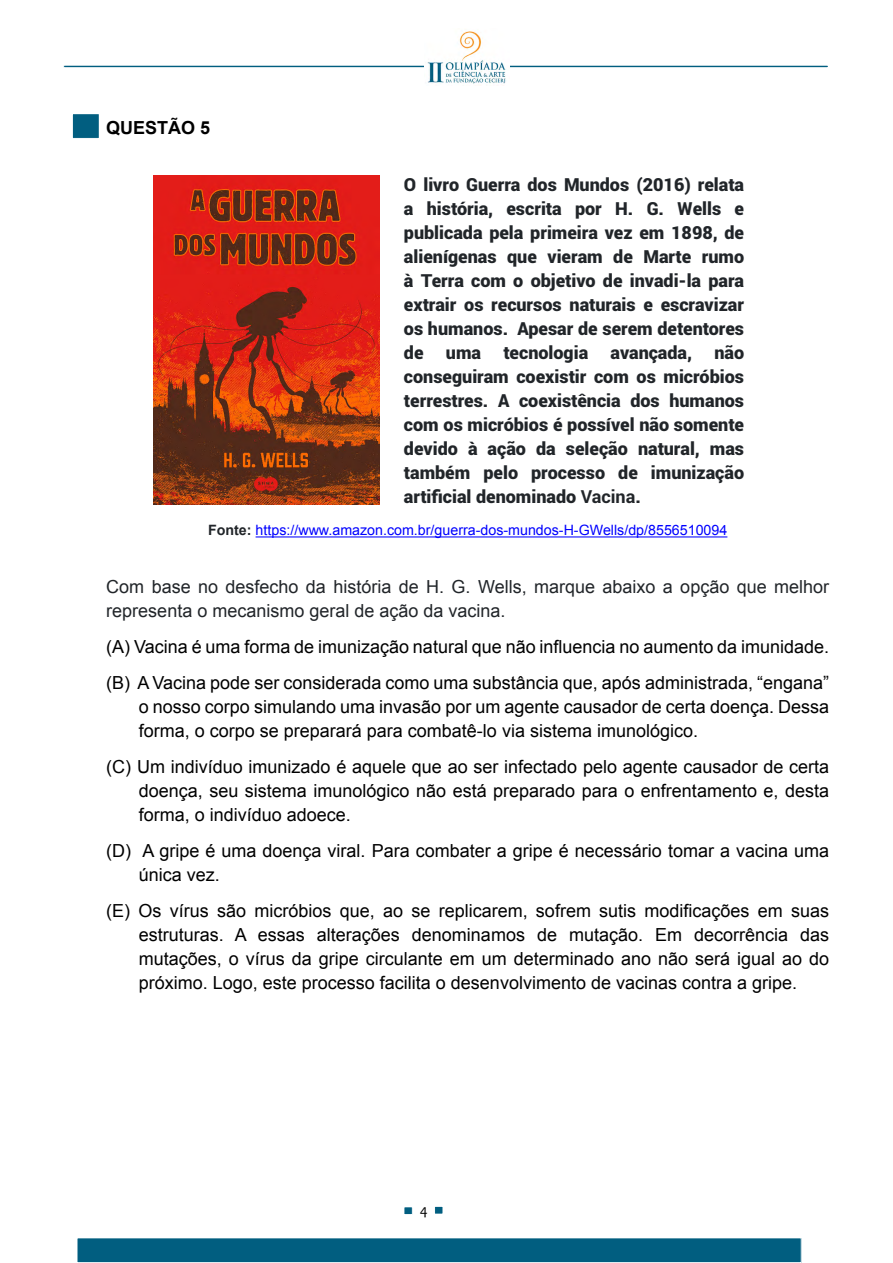
<style>
.page{position:relative;width:893px;height:1263px;background:#fff}
.page>*{position:absolute;margin:0;border:0;box-sizing:border-box;transform-origin:0 0}
.t1{font:18px/24px "Arial";color:#000}
.t2{font:900 18px/24px "Roboto";color:#212529;text-align:justify}
.t3{font:18px/24px "Arial";color:#212529}
.t4{font:700 18px "Arial";color:#000}
.t5{font:15px "Candara";color:#000}
.t6{font:14.25px "Arial";color:#00f}
.s1{font-weight:700}
.s2{font-weight:700;color:#212529}
</style>
<div class="page">
<div style="left:404px;top:1207px;width:8px;height:7px;background:#015e80"></div>
<div style="left:404px;top:1206px;width:9px;height:9px;border:1px solid #fff"></div>
<div style="left:77px;top:1238px;width:724px;height:24px;background:#015e80"></div>
<div style="left:77px;top:1237px;width:725px;height:26px;border:1px solid #fff"></div>
<div style="left:435px;top:1206px;width:8px;height:8px;background:#015e80"></div>
<div style="left:434px;top:1206px;width:9px;height:8px;border:1px solid #fff"></div>
<div style="left:63px;top:65px;width:766px;height:3px;border:1px solid #fff"></div>
<img style="left:425px;top:31px;width:85px;height:53px">
<div style="left:72px;top:114px;width:27px;height:24px;background:#015e80"></div>
<div style="left:72px;top:113px;width:28px;height:26px;border:1px solid #fff"></div>
<hr style="left:256px;top:536px;width:471px;height:1px;background:#00f">
<img style="left:153px;top:176px;width:226px;height:329px">
<p class="t4" style="left:106px;top:115px;width:106px">QUESTÃO 5</p>
<p class="t2" style="left:404px;top:172px;width:342px">O livro Guerra dos Mundos (2016) relata a história, escrita por H. G. Wells e publicada pela primeira vez em 1898, de alienígenas que vieram de Marte rumo à Terra com o objetivo de invadi-la para extrair os recursos naturais e escravizar os humanos. Apesar de serem detentores de uma tecnologia avançada, não conseguiram coexistir com os micróbios terrestres. A coexistência dos humanos com os micróbios é possível não somente devido à ação da seleção natural, mas também pelo processo de imunização artificial denominado <span class="s1">Vacina</span>.</p>
<p class="t6" style="left:208px;top:521px;width:521px"><span class="s2">Fonte:</span> https://www.amazon.com.br/guerra-dos-mundos-H-GWells/dp/8556510094</p>
<p class="t3" style="left:106px;top:575px;width:724px">Com base no desfecho da história de H. G. Wells, marque abaixo a opção que melhor representa o mecanismo geral de ação da vacina.</p>
<p class="t1" style="left:106px;top:629px;width:724px;line-height:36px">(A) Vacina é uma forma de imunização natural que não influencia no aumento da imunidade. (B) A Vacina pode ser considerada como uma substância que, após administrada, “engana”</p>
<p class="t1" style="left:139px;top:695px;width:692px">o nosso corpo simulando uma invasão por um agente causador de certa doença. Dessa forma, o corpo se preparará para combatê-lo via sistema imunológico.</p>
<p class="t1" style="left:139px;top:754px;width:692px;text-align:justify;text-indent:-32px">(C) Um indivíduo imunizado é aquele que ao ser infectado pelo agente causador de certa doença, seu sistema imunológico não está preparado para o enfrentamento e, desta forma, o indivíduo adoece.</p>
<p class="t1" style="left:139px;top:838px;width:692px;text-indent:-32px">(D) A gripe é uma doença viral. Para combater a gripe é necessário tomar a vacina uma única vez.</p>
<p class="t1" style="left:139px;top:898px;width:692px;text-align:justify;text-indent:-32px">(E) Os vírus são micróbios que, ao se replicarem, sofrem sutis modificações em suas estruturas. A essas alterações denominamos de mutação. Em decorrência das mutações, o vírus da gripe circulante em um determinado ano não será igual ao do próximo. Logo, este processo facilita o desenvolvimento de vacinas contra a gripe.</p>
<p class="t5" style="left:420px;top:1200px;width:9px">4</p>
</div>
